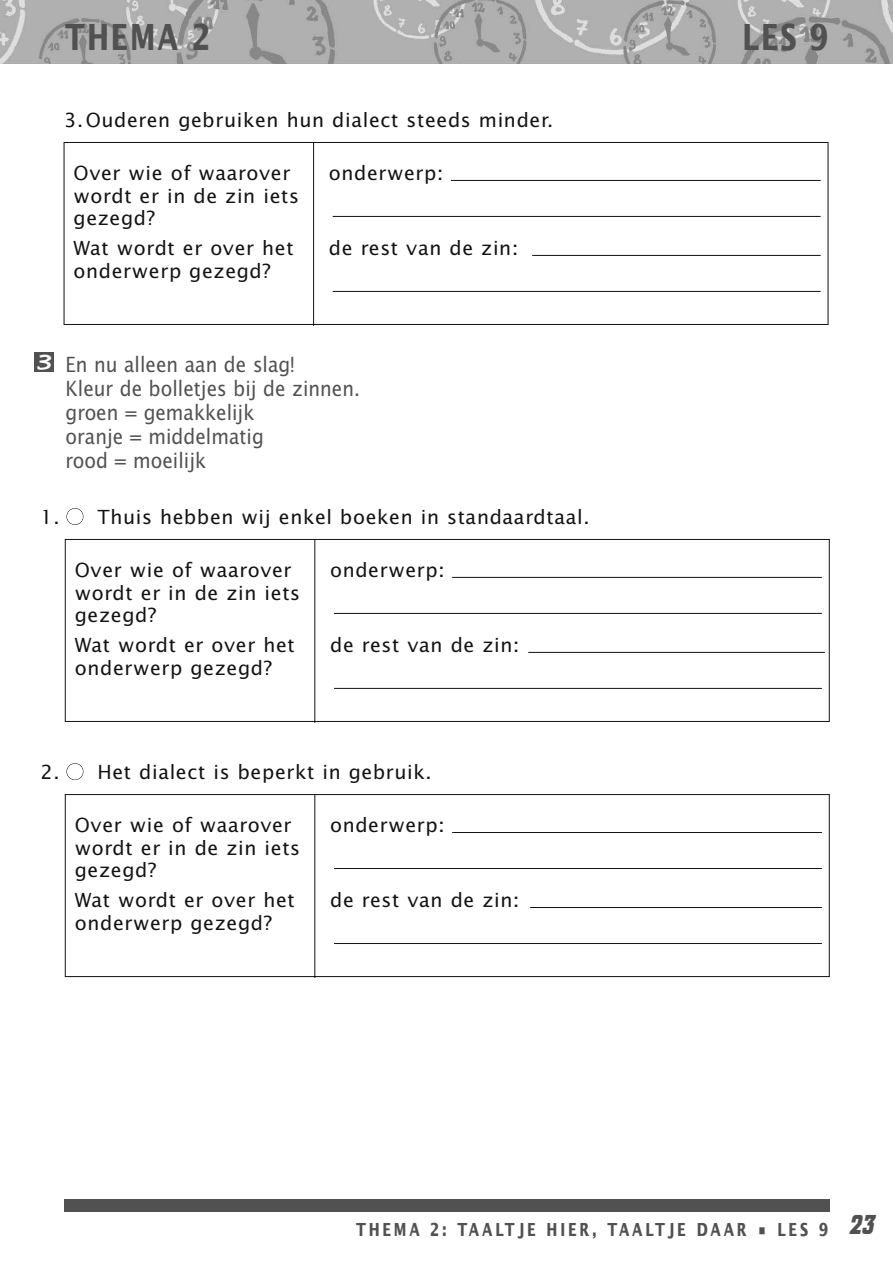
<style>
.page{position:relative;width:893px;height:1263px;background:#fff}
.page>*{position:absolute;margin:0;border:0;box-sizing:border-box;transform-origin:0 0}
.t1{font:700 36px "Lucida Sans";letter-spacing:.07em;color:#515151;scale:.75 1}
.t2{font:italic 700 27px "City";color:#515151;scale:.8 1}
.t3{font:21px/24px "Lucida Sans";color:#515151;scale:.9 1}
.t4{font:19.5px/22.5px "Lucida Sans";letter-spacing:.03em;color:#121212}
.t5{font:700 18px "Lucida Sans";letter-spacing:.205em;color:#515151;scale:.75 1}
.s1{font-family:"Dolores";font-weight:900;font-size:25.5px;color:#fff}
</style>
<div class="page">
<img style="left:0;top:0;width:892px;height:64px">
<div style="left:64px;top:1199px;width:765px;height:13px;background:#515151"></div>
<svg style="left:63px;top:142px;width:765px;height:184px"></svg>
<hr style="left:451px;top:180px;width:369px;height:1px;background:#121212">
<hr style="left:333px;top:216px;width:487px;height:1px;background:#121212">
<hr style="left:532px;top:255px;width:288px;height:1px;background:#121212">
<hr style="left:333px;top:291px;width:487px;height:1px;background:#121212">
<div style="left:34px;top:352px;width:20px;height:19px;background:#515151"></div>
<svg style="left:64px;top:539px;width:766px;height:184px"></svg>
<hr style="left:452px;top:577px;width:369px;height:1px;background:#121212">
<hr style="left:334px;top:613px;width:487px;height:1px;background:#121212">
<hr style="left:528px;top:652px;width:296px;height:1px;background:#121212">
<hr style="left:334px;top:688px;width:487px;height:1px;background:#121212">
<div style="left:66px;top:508px;width:17px;height:17px;border:1px solid #121212;border-radius:50%"></div>
<svg style="left:64px;top:794px;width:766px;height:184px"></svg>
<hr style="left:452px;top:832px;width:369px;height:1px;background:#121212">
<hr style="left:334px;top:868px;width:487px;height:1px;background:#121212">
<hr style="left:530px;top:907px;width:291px;height:1px;background:#121212">
<hr style="left:334px;top:943px;width:487px;height:1px;background:#121212">
<div style="left:66px;top:763px;width:17px;height:17px;border:1px solid #121212;border-radius:50%"></div>
<h1 class="t1" style="left:65px;top:22px;width:195px">THEMA 2</h1>
<h1 class="t1" style="left:742px;top:22px;width:115px">LES 9</h1>
<p class="t4" style="left:64px;top:110px;width:490px">3.Ouderen gebruiken hun dialect steeds minder.</p>
<p class="t4" style="left:74px;top:163px;width:227px">Over wie of waarover wordt er in de zin iets gezegd?</p>
<p class="t4" style="left:329px;top:163px;width:116px">onderwerp:</p>
<p class="t4" style="left:74px;top:238px;width:221px">Wat wordt er over het onderwerp gezegd?</p>
<p class="t4" style="left:329px;top:238px;width:191px">de rest van de zin:</p>
<p class="t3" style="left:66px;top:353px;width:329px;text-indent:-28px"><span class="s1">3</span> En nu alleen aan de slag!<br>Kleur de bolletjes bij de zinnen. groen = gemakkelijk<br>oranje = middelmatig<br>rood = moeilijk</p>
<p class="t4" style="left:40px;top:507px;width:550px">1. Thuis hebben wij enkel boeken in standaardtaal.</p>
<p class="t4" style="left:75px;top:560px;width:227px">Over wie of waarover wordt er in de zin iets gezegd?</p>
<p class="t4" style="left:330px;top:560px;width:116px">onderwerp:</p>
<p class="t4" style="left:75px;top:635px;width:221px">Wat wordt er over het onderwerp gezegd?</p>
<p class="t4" style="left:330px;top:635px;width:191px">de rest van de zin:</p>
<p class="t4" style="left:40px;top:762px;width:393px">2. Het dialect is beperkt in gebruik.</p>
<p class="t4" style="left:75px;top:815px;width:227px">Over wie of waarover wordt er in de zin iets gezegd?</p>
<p class="t4" style="left:330px;top:815px;width:116px">onderwerp:</p>
<p class="t4" style="left:75px;top:890px;width:221px">Wat wordt er over het onderwerp gezegd?</p>
<p class="t4" style="left:330px;top:890px;width:191px">de rest van de zin:</p>
<p class="t5" style="left:356px;top:1222px;width:631px">THEMA 2: TAALTJE HIER, TAALTJE DAAR • LES 9</p>
<h2 class="t2" style="left:848px;top:1215px;width:33px">23</h2>
</div>
